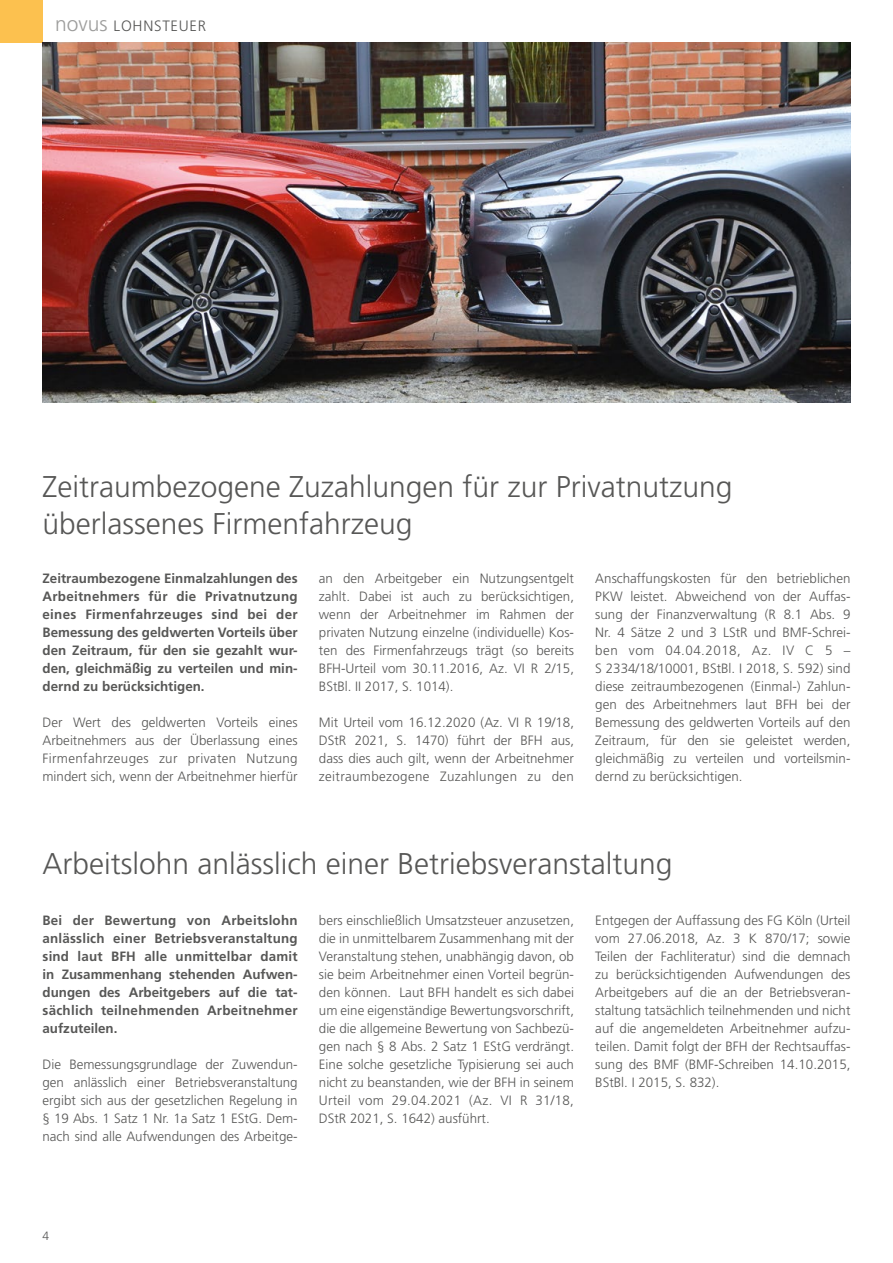
<style>
.page{position:relative;width:893px;height:1263px;background:#fff}
.page>*{position:absolute;margin:0;border:0;box-sizing:border-box;transform-origin:0 0}
.t1{font:300 30px/36.8px "Frutiger LT Std";color:#575756}
.t2{font:300 15px "Frutiger LT Std";letter-spacing:.05em;color:#575756}
.t3{font:300 13.5px/18px "Frutiger LT Std";color:#575756;text-align:justify}
.t4{font:700 13.5px/18px "Frutiger LT Std";color:#575756;text-align:justify}
.t5{font:300 12px "Frutiger LT Std";color:#575756}
.s1{font-size:21px;color:#9d9d9c}
</style>
<div class="page">
<div style="left:0;top:0;width:43px;height:43px;background:#fcc14f"></div>
<img style="left:43px;top:43px;width:807px;height:360px">
<p class="t2" style="left:55px;top:17px;width:152px"><span class="s1">novus</span> LOHNSTEUER</p>
<h1 class="t1" style="left:43px;top:469px;width:692px">Zeitraumbezogene Zuzahlungen für zur Privatnutzung überlassenes Firmenfahrzeug</h1>
<p class="t4" style="left:43px;top:569px;width:257px">Zeitraumbezogene Einmalzahlungen des Arbeitnehmers für die Privatnutzung eines Firmenfahrzeuges sind bei der Bemessung des geldwerten Vorteils über den Zeitraum, für den sie gezahlt wur&shy;den, gleichmäßig zu verteilen und min&shy;dernd zu berücksichtigen.</p>
<p class="t3" style="left:43px;top:713px;width:257px">Der Wert des geldwerten Vorteils eines Arbeitnehmers aus der Überlassung eines Firmenfahrzeuges zur privaten Nutzung mindert sich, wenn der Arbeitnehmer hierfür</p>
<p class="t3" style="left:319px;top:569px;width:257px">an den Arbeitgeber ein Nutzungsentgelt zahlt. Dabei ist auch zu berücksichtigen, wenn der Arbeitnehmer im Rahmen der privaten Nutzung einzelne (individuelle) Kos&shy;ten des Firmenfahrzeugs trägt (so bereits BFH-Urteil vom 30.11.2016, Az. VI R 2/15, BStBl. II 2017, S. 1014).</p>
<p class="t3" style="left:319px;top:713px;width:257px">Mit Urteil vom 16.12.2020 (Az. VI R 19/18, DStR 2021, S. 1470) führt der BFH aus, dass dies auch gilt, wenn der Arbeitnehmer zeitraumbezogene Zuzahlungen zu den</p>
<p class="t3" style="left:595px;top:569px;width:257px">Anschaffungskosten für den betrieblichen PKW leistet. Abweichend von der Auffas&shy;sung der Finanzverwaltung (R 8.1 Abs. 9<br>Nr. 4 Sätze 2 und 3 LStR und BMF-Schrei&shy;ben vom 04.04.2018, Az. IV C 5 – S 2334/18/10001, BStBl. I 2018, S. 592) sind diese zeitraumbezogenen (Einmal-) Zahlun&shy;gen des Arbeitnehmers laut BFH bei der Bemessung des geldwerten Vorteils auf den Zeitraum, für den sie geleistet werden, gleichmäßig zu verteilen und vorteilsmin&shy;dernd zu berücksichtigen.</p>
<h1 class="t1" style="left:43px;top:846px;width:632px">Arbeitslohn anlässlich einer Betriebsveranstaltung</h1>
<p class="t4" style="left:43px;top:911px;width:257px">Bei der Bewertung von Arbeitslohn anlässlich einer Betriebsveranstaltung sind laut BFH alle unmittelbar damit in Zusammenhang stehenden Aufwen&shy;dungen des Arbeitgebers auf die tat&shy;sächlich teilnehmenden Arbeitnehmer aufzuteilen.</p>
<p class="t3" style="left:43px;top:1055px;width:257px">Die Bemessungsgrundlage der Zuwendun&shy;gen anlässlich einer Betriebsveranstaltung ergibt sich aus der gesetzlichen Regelung in § 19 Abs. 1 Satz 1 Nr. 1a Satz 1 EStG. Dem&shy;nach sind alle Aufwendungen des Arbeitge-</p>
<p class="t3" style="left:319px;top:911px;width:257px">bers einschließlich Umsatzsteuer anzusetzen, die in unmittelbarem Zusammenhang mit der Veranstaltung stehen, unabhängig davon, ob sie beim Arbeitnehmer einen Vorteil begrün&shy;den können. Laut BFH handelt es sich dabei um eine eigenständige Bewertungsvorschrift, die die allgemeine Bewertung von Sachbezü&shy;gen nach § 8 Abs. 2 Satz 1 EStG verdrängt.<br>Eine solche gesetzliche Typisierung sei auch nicht zu beanstanden, wie der BFH in seinem Urteil vom 29.04.2021 (Az. VI R 31/18, DStR 2021, S. 1642) ausführt.</p>
<p class="t3" style="left:595px;top:911px;width:257px">Entgegen der Auffassung des FG Köln (Urteil vom 27.06.2018, Az. 3 K 870/17; sowie Teilen der Fachliteratur) sind die demnach zu berücksichtigenden Aufwendungen des Arbeitgebers auf die an der Betriebsveran&shy;staltung tatsächlich teilnehmenden und nicht auf die angemeldeten Arbeitnehmer aufzu&shy;teilen. Damit folgt der BFH der Rechtsauffas&shy;sung des BMF (BMF-Schreiben 14.10.2015, BStBl. I 2015, S. 832).</p>
<p class="t5" style="left:43px;top:1229px;width:8px">4</p>
</div>
